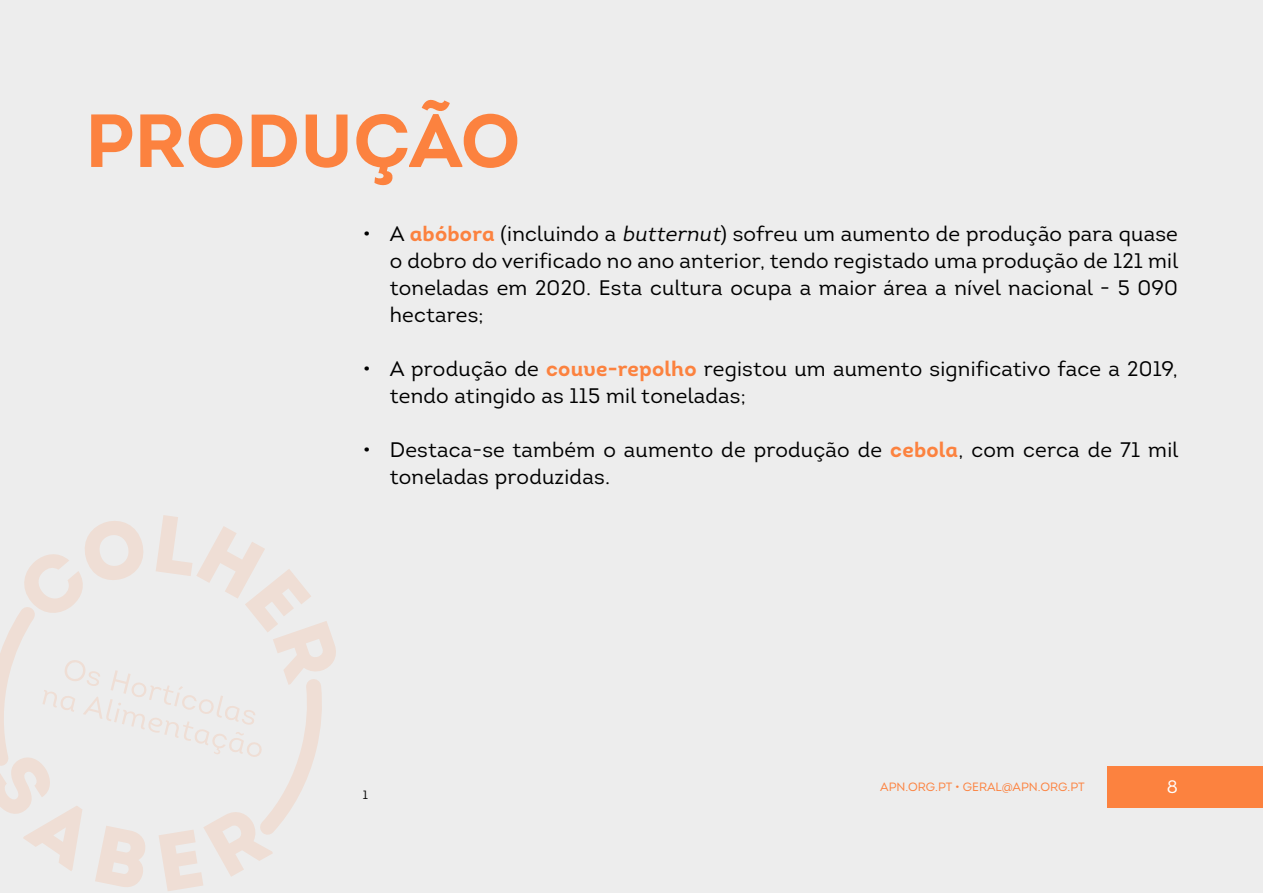
<style>
.page{position:relative;width:1263px;height:893px;background:#ededed}
.page>*{position:absolute;margin:0;border:0;box-sizing:border-box;transform-origin:0 0}
.t1{font:75px "Intro Bold Alt";color:#fc823f}
.t2{font:21px/27px "Intro";letter-spacing:.01em;color:#000}
.t3{font:18px "Intro Book Alt";color:#fff}
.t4{font:12px "Intro";color:#fc823f}
.t5{font:12px "Intro";color:#000}
.s1{font-family:"Intro Bold Alt";color:#fc823f}
.s2{font-style:italic}
</style>
<div class="page">
<div style="left:1107px;top:767px;width:156px;height:41px;background:#fc823f"></div>
<svg style="left:24px;top:515px;width:312px;height:148px"></svg>
<svg style="left:0;top:594px;width:332px;height:297px"></svg>
<h1 class="t1" style="left:85px;top:93px;width:437px">PRODUÇÃO</h1>
<p class="t2" style="left:390px;top:220px;width:790px;text-align:justify;text-indent:-27px">• A <span class="s1">abóbora</span> (incluindo a <span class="s2">butternut</span>) sofreu um aumento de produção para quase o dobro do verificado no ano anterior, tendo registado uma produção de 121 mil toneladas em 2020. Esta cultura ocupa a maior área a nível nacional - 5 090 hectares;</p>
<p class="t2" style="left:390px;top:355px;width:790px;text-indent:-27px">• A produção de <span class="s1">couve-repolho</span> registou um aumento significativo face a 2019, tendo atingido as 115 mil toneladas;</p>
<p class="t2" style="left:390px;top:436px;width:790px;text-indent:-27px">• Destaca-se também o aumento de produção de <span class="s1">cebola</span>, com cerca de 71 mil toneladas produzidas.</p>
<p class="t5" style="left:363px;top:788px;width:7px">1</p>
<p class="t4" style="left:880px;top:780px;width:206px">APN.ORG.PT • GERAL@APN.ORG.PT</p>
<p class="t3" style="left:1167px;top:776px;width:13px">8</p>
</div>
